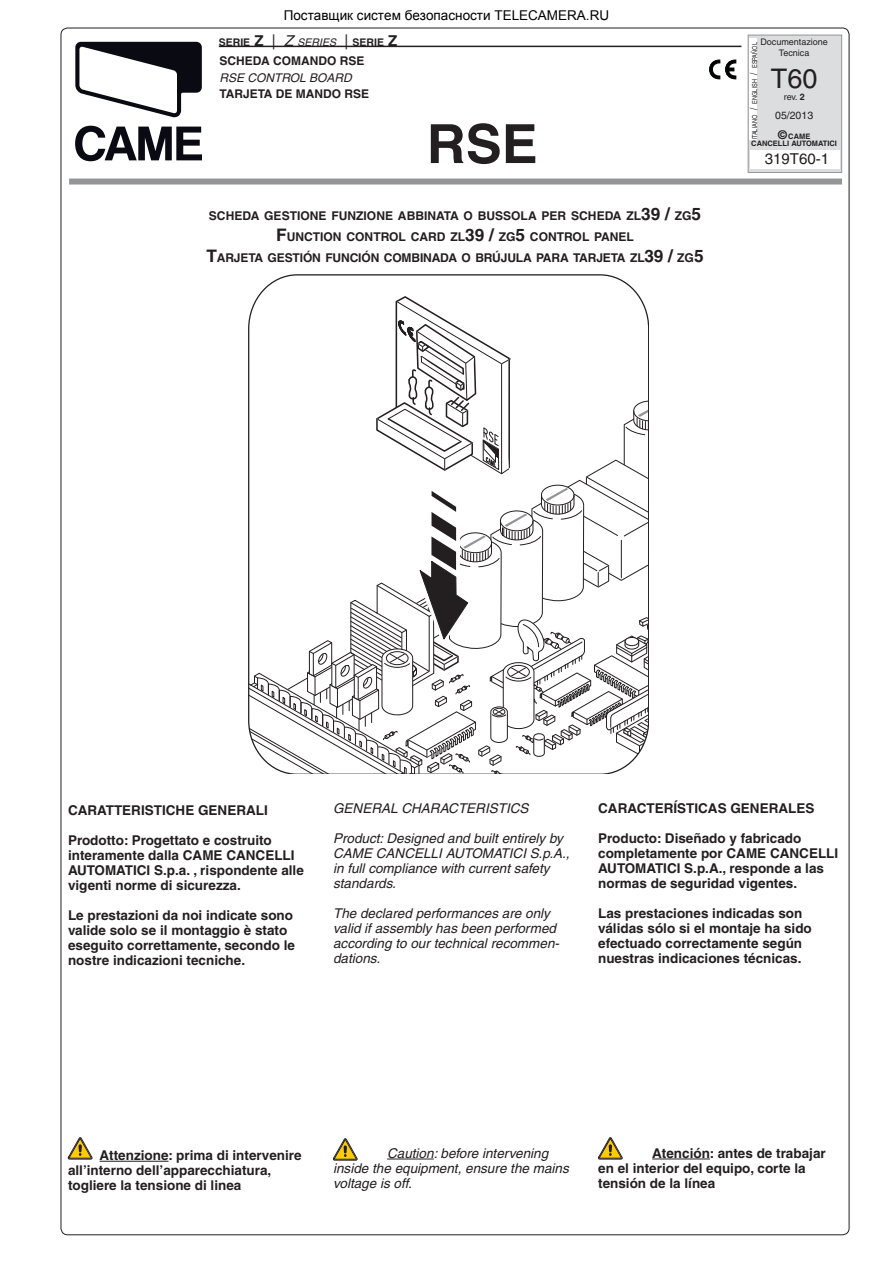
<style>
.page{position:relative;width:893px;height:1263px;background:#fff}
.page>*{position:absolute;margin:0;border:0;box-sizing:border-box;transform-origin:0 0}
.t1{font:700 54px "Helvetica";color:#231f20}
.t2{font:27px "Helvetica";color:#231f20}
.t3{font:15px "Helvetica";color:#231f20}
.t4{font:700 13.5px/15px "Helvetica";color:#231f20}
.t5{font:italic 13.5px/15px "Helvetica";color:#231f20}
.t6{font:700 12.15px/21px "Helvetica";color:#231f20;text-align:center}
.t7{font:700 12px "Helvetica";color:#231f20}
.t8{font:italic 12px "Helvetica";color:#231f20}
.t9{font:700 10.5px "Helvetica";color:#231f20}
.t10{font:10.5px "Helvetica";color:#231f20}
.t11{font:9px/10.8px "Helvetica";color:#231f20;text-align:center}
.t12{font:700 7.5px/7.5px "Helvetica";color:#231f20;text-align:center}
.t13{font:condensed 6.9px "Helvetica";color:#231f20}
.s1{font-size:15px}
.s2{font-weight:400;font-size:15px}
.s3{font-weight:400;font-style:italic;font-size:15px}
.s4{font-weight:400;font-style:italic}
.s5{font-size:17.25px}
.s6{font-weight:700}
.s7{font-size:12px}
.s8{font-size:9.75px}
</style>
<div class="page">
<div style="left:69px;top:179px;width:773px;height:6px;background:#939598"></div>
<div style="left:748px;top:35px;width:94px;height:137px;background:#dcddde"></div>
<div style="left:748px;top:35px;width:94px;height:138px;border:1px solid #939598"></div>
<div style="left:751px;top:150px;width:89px;height:19px;background:#fff"></div>
<svg style="left:709px;top:59px;width:27px;height:21px"></svg>
<svg style="left:75px;top:126px;width:127px;height:35px"></svg>
<svg style="left:75px;top:42px;width:127px;height:76px"></svg>
<svg style="left:248px;top:274px;width:391px;height:456px"></svg>
<svg style="left:249px;top:295px;width:400px;height:479px"></svg>
<hr style="left:219px;top:46px;width:522px;height:1px;background:#231f20">
<div style="left:749px;top:38px;width:8px;height:101px;background:#fff"></div>
<hr style="left:100px;top:1161px;width:69px;height:1px;background:#231f20">
<svg style="left:598px;top:1137px;width:24px;height:22px"></svg>
<svg style="left:333px;top:1138px;width:24px;height:22px"></svg>
<svg style="left:68px;top:1137px;width:24px;height:23px"></svg>
<hr style="left:387px;top:1159px;width:47px;height:1px;background:#231f20">
<hr style="left:652px;top:1159px;width:58px;height:1px;background:#231f20">
<p class="t9" style="left:219px;top:38px;width:180px">SERIE <span class="s1">Z</span> <span class="s2">|</span> <span class="s3">Z</span> <span class="s4">SERIES</span> <span class="s2">|</span> SERIE <span class="s1">Z</span></p>
<p class="t7" style="left:220px;top:56px;width:146px">SCHEDA COMANDO RSE</p>
<p class="t8" style="left:219px;top:73px;width:134px">RSE CONTROL BOARD</p>
<p class="t7" style="left:219px;top:89px;width:151px">TARJETA DE MANDO RSE</p>
<h1 class="t1" style="left:427px;top:124px;width:113px">RSE</h1>
<p class="t6" style="left:206px;top:206px;width:499px">SCHEDA GESTIONE FUNZIONE ABBINATA O BUSSOLA PER SCHEDA ZL<span class="s5">39 /</span> ZG<span class="s5">5<br>F</span>UNCTION CONTROL CARD ZL<span class="s5">39 /</span> ZG<span class="s5">5</span> CONTROL PANEL<br><span class="s5">T</span>ARJETA GESTIÓN FUNCIÓN COMBINADA O BRÚJULA PARA TARJETA ZL<span class="s5">39 /</span> ZG<span class="s5">5</span></p>
<p class="t11" style="left:760px;top:38px;width:69px">Documentazione<br>Tecnica</p>
<h2 class="t2" style="left:771px;top:69px;width:48px">T60</h2>
<p class="t11" style="left:784px;top:92px;width:22px">rev. <span class="s6">2</span></p>
<p class="t10" style="left:775px;top:112px;width:39px">05/2013</p>
<p class="t12" style="left:751px;top:133px;width:87px"><span class="s7">©</span> CAME<br>CANCELLI AUTOMATICI</p>
<p class="t13" style="left:752px;top:68px;width:27px;rotate:-90deg">ESPAÑOL</p>
<p class="t13" style="left:752px;top:139px;width:69px;rotate:-90deg">ITALIANO <span class="s8">/</span> ENGLISH <span class="s8">/</span></p>
<p class="t3" style="left:765px;top:153px;width:66px">319T60-1</p>
<p class="t4" style="left:68px;top:804px;width:201px">CARATTERISTICHE GENERALI</p>
<p class="t4" style="left:68px;top:834px;width:237px">Prodotto: Progettato e costruito interamente dalla CAME CANCELLI AUTOMATICI S.p.a. , rispondente alle vigenti norme di sicurezza.</p>
<p class="t4" style="left:68px;top:909px;width:228px">Le prestazioni da noi indicate sono valide solo se il montaggio è stato eseguito correttamente, secondo le nostre indicazioni tecniche.</p>
<p class="t5" style="left:333px;top:802px;width:197px">GENERAL CHARACTERISTICS</p>
<p class="t5" style="left:333px;top:832px;width:238px">Product: Designed and built entirely by<br>CAME CANCELLI AUTOMATICI S.p.A., in full compliance with current safety standards.</p>
<p class="t5" style="left:333px;top:907px;width:228px">The declared performances are only valid if assembly has been performed according to our technical recommen&shy;dations.</p>
<p class="t4" style="left:598px;top:802px;width:218px">CARACTERÍSTICAS GENERALES</p>
<p class="t4" style="left:598px;top:832px;width:242px">Producto: Diseñado y fabricado completamente por CAME CANCELLI<br>AUTOMATICI S.p.A., responde a las normas de seguridad vigentes.</p>
<p class="t4" style="left:598px;top:907px;width:215px">Las prestaciones indicadas son válidas sólo si el montaje ha sido efectuado correctamente según nuestras indicaciones técnicas.</p>
<p class="t4" style="left:68px;top:1149px;width:235px;text-indent:32px">Attenzione: prima di intervenire all’interno dell’apparecchiatura, togliere la tensione di linea</p>
<p class="t5" style="left:333px;top:1147px;width:237px;text-indent:54px">Caution: before intervening inside the equipment, ensure the mains voltage is off.</p>
<p class="t4" style="left:598px;top:1147px;width:229px;text-indent:54px">Atención: antes de trabajar en el interior del equipo, corte la tensión de la línea</p>
</div>
